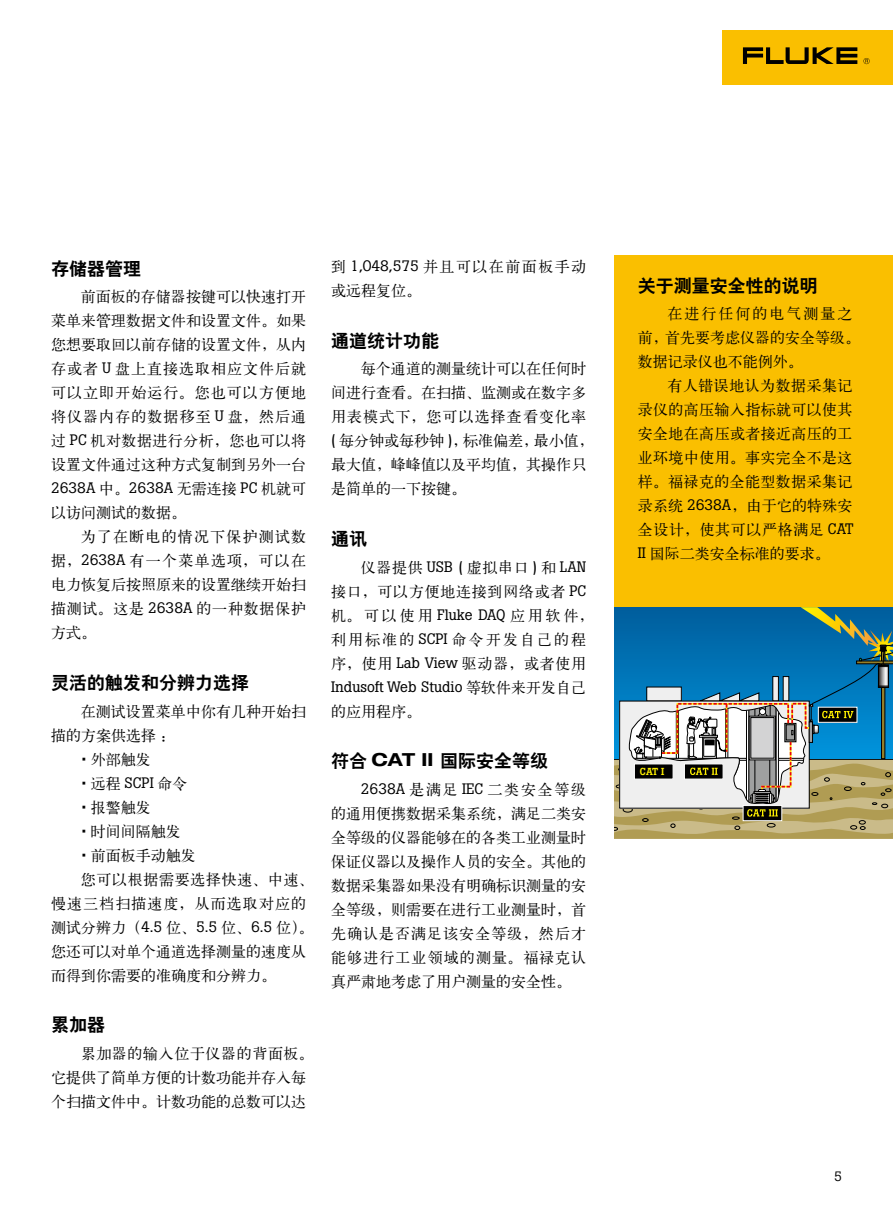
<style>
.page{position:relative;width:893px;height:1212px;background:#fff}
.page>*{position:absolute;margin:0;border:0;box-sizing:border-box;transform-origin:0 0}
.t1{font:18px "H Yb 2 gj";color:#000}
.t2{font:15px/24px "H Ya 1 gj";color:#000}
.t3{font:15px/24px "H Ya 1 gj";letter-spacing:.05em;color:#000}
.t4{font:15px "Boton Pro";color:#000}
.t5{font:15px/24px "H Ya 1 gj";letter-spacing:.095em;color:#000}
.t6{font:15px "H Ya 1 gj";letter-spacing:.085em;color:#000}
.t7{font:15px "H Ya 1 gj";letter-spacing:.07em;color:#000}
.t8{font:15px "H Ya 1 gj";letter-spacing:.045em;color:#000}
.t9{font:15px "H Ya 1 gj";letter-spacing:.08em;color:#000}
.t10{font:13.5px "Boton Pro";color:#000}
.t11{font:500 10.05px "Boton Pro";color:#fff100}
.s1{font-family:"Boton Pro"}
.s2{font-family:"H Ya 1 gj"}
.s3{font-family:"Helvetica Neue LT Std";font-weight:700;font-stretch:expanded}
</style>
<div class="page">
<div style="left:614px;top:255px;width:279px;height:374px;background:#fabf00"></div>
<div style="left:722px;top:30px;width:171px;height:55px;background:#fabf00"></div>
<svg style="left:743px;top:47px;width:114px;height:17px"></svg>
<svg style="left:863px;top:58px;width:7px;height:6px"></svg>
<svg style="left:614px;top:607px;width:279px;height:232px"></svg>
<p class="t1" style="left:51px;top:259px;width:91px">存储器管理</p>
<p class="t2" style="left:51px;top:285px;width:257px;text-align:justify;text-indent:30px">前面板的存储器按键可以快速打开菜单来管理数据文件和设置文件。如果您想要取回以前存储的设置文件，从内存或者 <span class="s1">U</span> 盘上直接选取相应文件后就可以立即开始运行。您也可以方便地将仪器内存的数据移至 <span class="s1">U</span> 盘，然后通过 <span class="s1">PC</span> 机对数据进行分析，您也可以将设置文件通过这种方式复制到另外一台</p>
<p class="t4" style="left:51px;top:478px;width:257px">2638A <span class="s2">中。</span>2638A <span class="s2">无需连接</span> PC <span class="s2">机就可</span></p>
<p class="t2" style="left:51px;top:501px;width:136px">以访问测试的数据。</p>
<p class="t9" style="left:81px;top:529px;width:227px">为了在断电的情况下保护测试数</p>
<p class="t6" style="left:51px;top:553px;width:257px">据，<span class="s1">2638A</span> 有一个菜单选项，可以在</p>
<p class="t2" style="left:51px;top:573px;width:257px">电力恢复后按照原来的设置继续开始扫</p>
<p class="t3" style="left:51px;top:597px;width:257px">描测试。这是 <span class="s1">2638A</span> 的一种数据保护</p>
<p class="t2" style="left:51px;top:621px;width:46px">方式。</p>
<p class="t1" style="left:51px;top:674px;width:199px">灵活的触发和分辨力选择</p>
<p class="t2" style="left:51px;top:699px;width:257px;text-indent:30px">在测试设置菜单中你有几种开始扫描的方案供选择：</p>
<p class="t2" style="left:81px;top:747px;width:72px"><span class="s1">•</span> 外部触发</p>
<p class="t4" style="left:81px;top:772px;width:108px">• <span class="s2">远程</span> SCPI <span class="s2">命令</span></p>
<p class="t2" style="left:81px;top:795px;width:72px"><span class="s1">•</span> 报警触发</p>
<p class="t2" style="left:81px;top:819px;width:102px"><span class="s1">•</span> 时间间隔触发</p>
<p class="t2" style="left:81px;top:843px;width:117px"><span class="s1">•</span> 前面板手动触发</p>
<p class="t8" style="left:81px;top:871px;width:234px">您可以根据需要选择快速、中速、</p>
<p class="t7" style="left:51px;top:895px;width:257px">慢速三档扫描速度，从而选取对应的</p>
<p class="t2" style="left:51px;top:915px;width:264px">测试分辨力（<span class="s1">4.5</span> 位、<span class="s1">5.5</span> 位、<span class="s1">6.5</span> 位）。</p>
<p class="t2" style="left:51px;top:939px;width:257px">您还可以对单个通道选择测量的速度从</p>
<p class="t2" style="left:51px;top:963px;width:226px">而得到你需要的准确度和分辨力。</p>
<p class="t1" style="left:51px;top:1016px;width:55px">累加器</p>
<p class="t2" style="left:51px;top:1041px;width:264px;text-indent:30px">累加器的输入位于仪器的背面板。它提供了简单方便的计数功能并存入每个扫描文件中。计数功能的总数可以达</p>
<p class="t5" style="left:331px;top:255px;width:257px">到 <span class="s1">1,048,575</span> 并且可以在前面板手动或远程复位。</p>
<p class="t1" style="left:331px;top:331px;width:109px">通道统计功能</p>
<p class="t2" style="left:331px;top:357px;width:264px;text-indent:30px">每个通道的测量统计可以在任何时间进行查看。在扫描、监测或在数字多用表模式下，您可以选择查看变化率<span class="s1">(</span> 每分钟或每秒钟 <span class="s1">)</span>，标准偏差，最小值，最大值，峰峰值以及平均值，其操作只是简单的一下按键。</p>
<p class="t1" style="left:331px;top:530px;width:37px">通讯</p>
<p class="t3" style="left:331px;top:555px;width:264px;text-indent:30px">仪器提供 <span class="s1">USB (</span> 虚拟串口 <span class="s1">)</span> 和 <span class="s1">LAN</span>接口，可以方便地连接到网络或者 <span class="s1">PC</span>机。可以使用<span class="s1">Fluke DAQ</span>应用软件，利用标准的 <span class="s1">SCPI</span> 命令开发自己的程序，使用 <span class="s1">Lab View</span> 驱动器，或者使用</p>
<p class="t4" style="left:331px;top:676px;width:257px">Indusoft Web Studio <span class="s2">等软件来开发自己</span></p>
<p class="t2" style="left:331px;top:699px;width:91px">的应用程序。</p>
<p class="t1" style="left:331px;top:752px;width:219px">符合 <span class="s3">CAT II</span> 国际安全等级</p>
<p class="t2" style="left:331px;top:777px;width:257px;text-align:justify;text-indent:30px"><span class="s1">2638A</span> 是满足 <span class="s1">IEC</span> 二类安全等级的通用便携数据采集系统，满足二类安全等级的仪器能够在的各类工业测量时保证仪器以及操作人员的安全。其他的数据采集器如果没有明确标识测量的安全等级，则需要在进行工业测量时，首先确认是否满足该安全等级，然后才能够进行工业领域的测量。福禄克认真严肃地考虑了用户测量的安全性。</p>
<p class="t1" style="left:638px;top:276px;width:181px">关于测量安全性的说明</p>
<p class="t2" style="left:638px;top:302px;width:224px;text-indent:30px">在进行任何的电气测量之前，首先要考虑仪器的安全等级。数据记录仪也不能例外。</p>
<p class="t2" style="left:638px;top:374px;width:217px;text-align:justify;text-indent:30px">有人错误地认为数据采集记录仪的高压输入指标就可以使其安全地在高压或者接近高压的工业环境中使用。事实完全不是这样。福禄克的全能型数据采集记录系统 <span class="s1">2638A</span>，由于它的特殊安全设计，使其可以严格满足 <span class="s1">CAT II</span> 国际二类安全标准的要求。</p>
<p class="t11" style="left:640px;top:765px;width:26px">CAT I</p>
<p class="t10" style="left:834px;top:1168px;width:9px">5</p>
</div>
